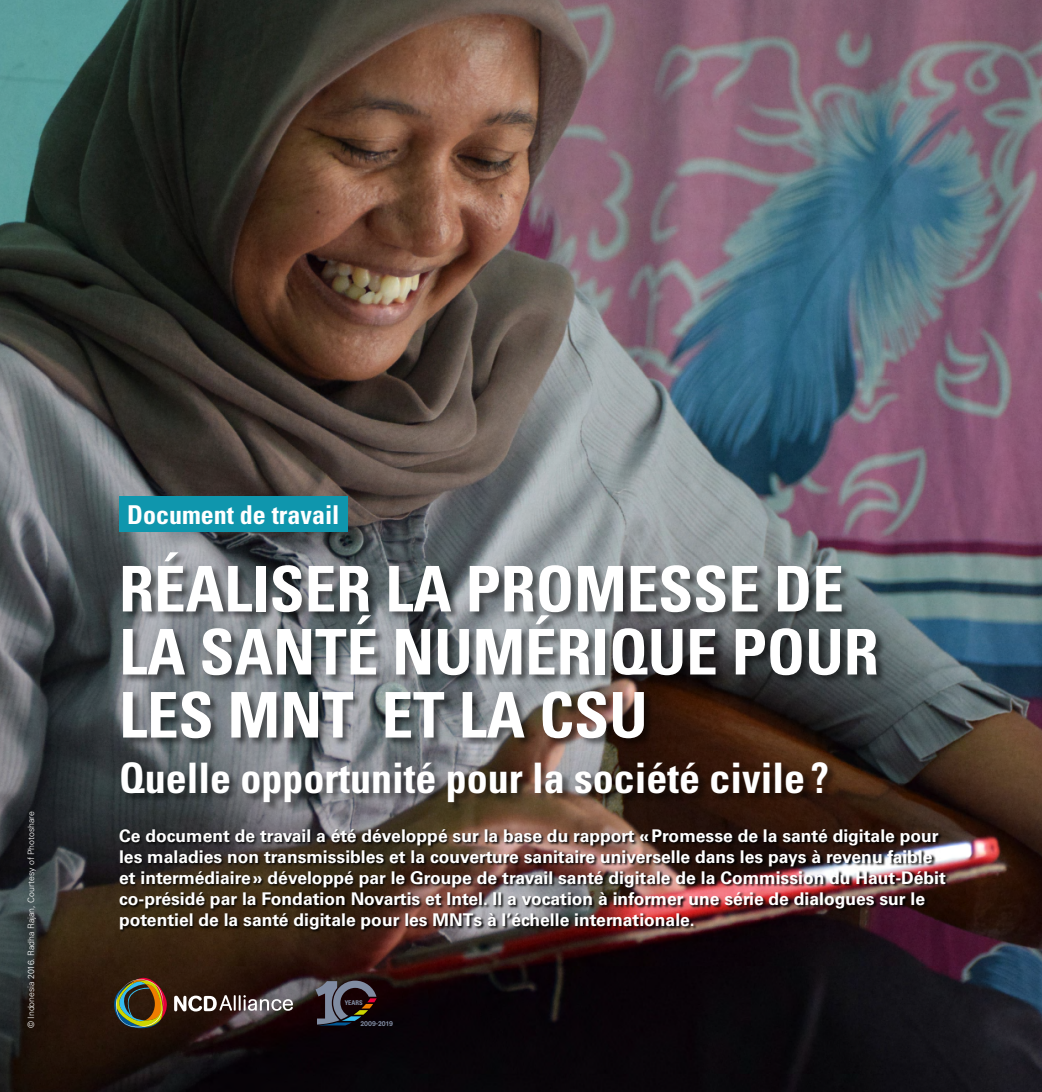
<style>
.page{position:relative;width:1042px;height:1092px;background:#fff}
.page>*{position:absolute;margin:0;border:0;box-sizing:border-box;transform-origin:0 0}
.t1{font:700 condensed 63px/63px "Univers LT Std";color:#fff}
.t2{font:700 condensed 42px "Univers LT Std";color:#fff}
.TIT_01{font:700 condensed 26.07px "Univers LT Std";color:#fff}
.subt_3{font:700 17.5px/21px "Univers LT Std";color:#fff}
.referencia{font:300 8.75px "Univers LT Std";color:#fff}
.t3{font:500 7px "AG Book Rounded BQ";color:#808ca2}
.t4{font:700 condensed 6.48px "Univers LT Std";color:#808ca2}
</style>
<div class="page">
<img style="left:0;top:0;width:1042px;height:1091px">
<div style="left:122px;top:552px;width:764px;height:260px;background:#000;opacity:.5"></div>
<svg style="left:114px;top:977px;width:53px;height:51px"></svg>
<svg style="left:174px;top:995px;width:119px;height:16px"></svg>
<svg style="left:315px;top:980px;width:62px;height:45px"></svg>
<div style="left:119px;top:496px;width:229px;height:36px;background:#0f96ad"></div>
<img style="left:120px;top:828px;width:829px;height:104px">
<p class="referencia" style="left:26px;top:1028px;width:219px;rotate:-90deg">© Indonesia 2016. Radha Rajan, Courtesy of Photoshare</p>
<p class="TIT_01" style="left:127px;top:498px;width:214px">Document de travail</p>
<p class="t1" style="left:119px;top:557px;width:761px">RÉALISER LA PROMESSE DE<br>LA SANTÉ NUMÉRIQUE POUR<br>LES MNT ET LA CSU</p>
<p class="t2" style="left:119px;top:752px;width:711px">Quelle opportunité pour la société civile?</p>
<p class="subt_3" style="left:119px;top:825px;width:828px">Ce document de travail a été développé sur la base du rapport «Promesse de la santé digitale pour les maladies non transmissibles et la couverture sanitaire universelle dans les pays à revenu faible et intermédiaire» développé par le Groupe de travail santé digitale de la Commission du Haut-Débit co-présidé par la Fondation Novartis et Intel. Il a vocation à informer une série de dialogues sur le potentiel de la santé digitale pour les MNTs à l’échelle internationale.</p>
<p class="t4" style="left:345px;top:998px;width:20px">YEARS</p>
<p class="t3" style="left:360px;top:1019px;width:34px">2009-2019</p>
</div>
